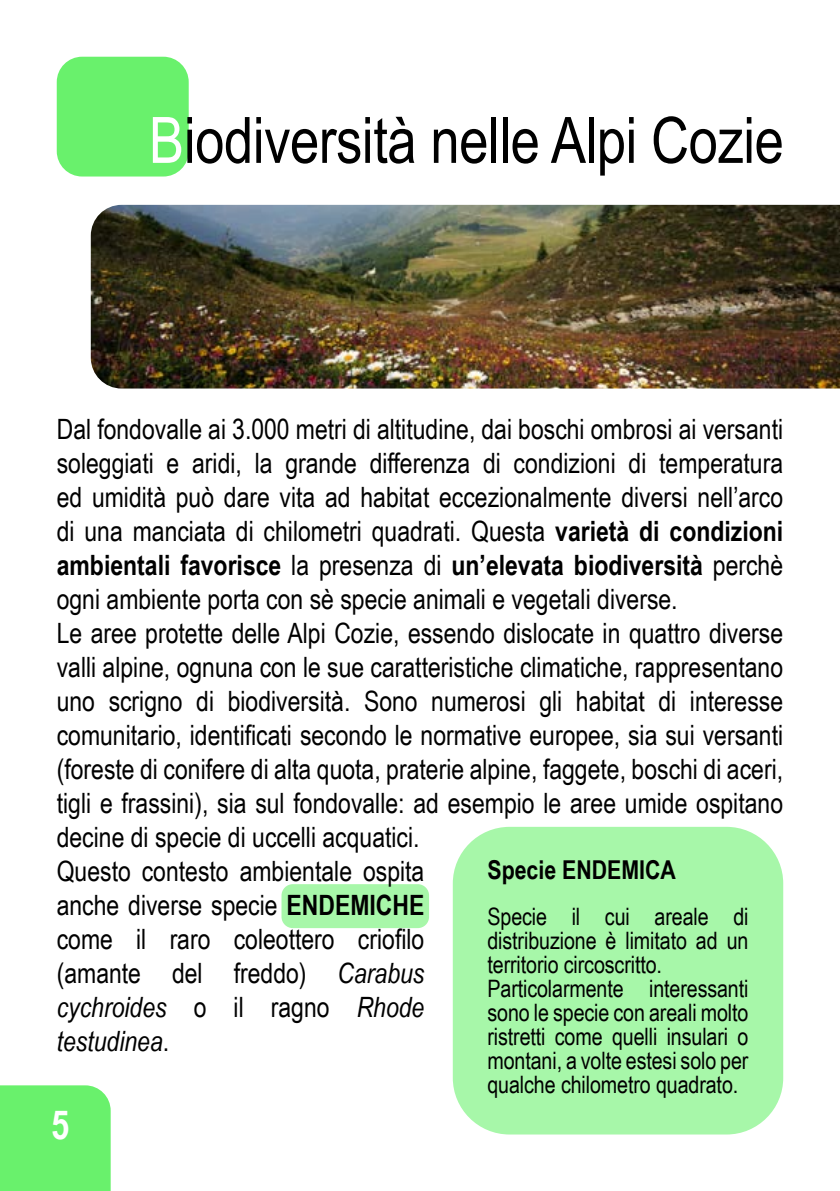
<style>
.page{position:relative;width:840px;height:1191px;background:#fff}
.page>*{position:absolute;margin:0;border:0;box-sizing:border-box;transform-origin:0 0}
.t1{font:64px "Arial Narrow";letter-spacing:-.005em;color:#000}
.t2{font:700 40px "Arial Narrow";color:#fff}
.t3{font:28px/34px "Arial Narrow";color:#000}
.t4{font:700 26px "Arial Narrow";color:#000}
.t5{font:24px/24px "Arial Narrow";letter-spacing:-.005em;color:#000}
.s1{color:#fff}
.s2{font-weight:700}
.s3{font-style:italic}
</style>
<div class="page">
<div style="left:57px;top:57px;width:132px;height:119px;background:#69f16c;border-radius:25px"></div>
<div style="left:0;top:1085px;width:111px;height:106px;background:#69f16c"></div>
<div style="left:281px;top:884px;width:148px;height:44px;background:#a7f7a9;border-radius:11px"></div>
<div style="left:452px;top:827px;width:330px;height:307px;background:#a7f7a9;border-radius:57px"></div>
<img style="left:91px;top:205px;width:748px;height:183px">
<h1 class="t1" style="left:149px;top:93px;width:636px"><span class="s1">B</span>iodiversità nelle Alpi Cozie</h1>
<p class="t3" style="left:57px;top:411px;width:727px">Dal fondovalle ai 3.000 metri di altitudine, dai boschi ombrosi ai versanti soleggiati e aridi, la grande differenza di condizioni di temperatura ed umidità può dare vita ad habitat eccezionalmente diversi nell’arco di una manciata di chilometri quadrati. Questa <span class="s2">varietà di condizioni ambientali favorisce</span> la presenza di <span class="s2">un’elevata biodiversità</span> perchè ogni ambiente porta con sè specie animali e vegetali diverse.<br>Le aree protette delle Alpi Cozie, essendo dislocate in quattro diverse valli alpine, ognuna con le sue caratteristiche climatiche, rappresentano uno scrigno di biodiversità. Sono numerosi gli habitat di interesse comunitario, identificati secondo le normative europee, sia sui versanti (foreste di conifere di alta quota, praterie alpine, faggete, boschi di aceri, tigli e frassini), sia sul fondovalle: ad esempio le aree umide ospitano decine di specie di uccelli acquatici.<br>Questo contesto ambientale ospita<br>anche diverse specie <span class="s2">ENDEMICHE<br></span>come il raro coleottero criofilo<br>(amante del freddo) <span class="s3">Carabus<br>cychroides</span> o il ragno <span class="s3">Rhode<br>testudinea</span>.</p>
<p class="t4" style="left:487px;top:850px;width:190px">Specie ENDEMICA</p>
<p class="t5" style="left:487px;top:904px;width:262px">Specie il cui areale di distribuzione è limitato ad un territorio circoscritto.<br>Particolarmente interessanti sono le specie con areali molto ristretti come quelli insulari o montani, a volte estesi solo per qualche chilometro quadrato.</p>
<h2 class="t2" style="left:51px;top:1095px;width:20px">5</h2>
</div>
